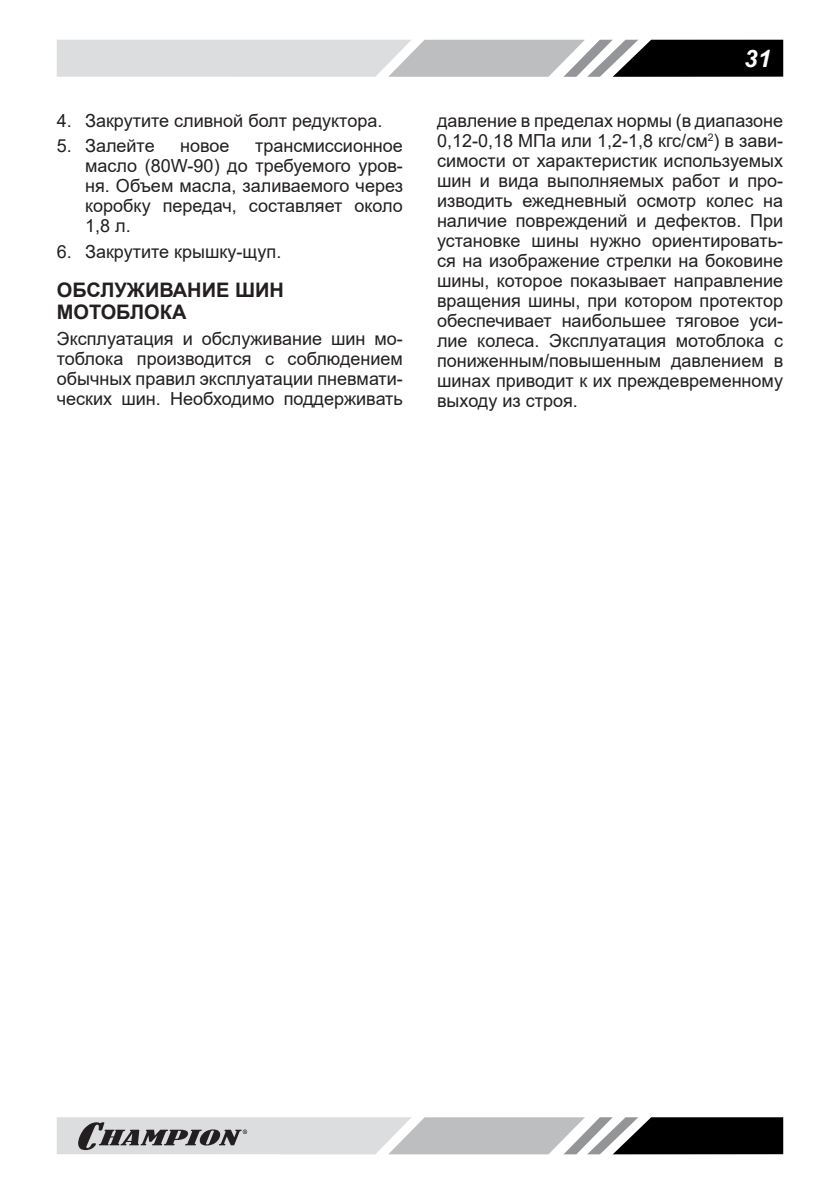
<style>
.page{position:relative;width:840px;height:1191px;background:#fff}
.page>*{position:absolute;margin:0;border:0;box-sizing:border-box;transform-origin:0 0}
.t1{font:italic 700 24px "Arial";color:#fff}
.t2{font:700 20px/22px "Arial";color:#231f20}
.t3{font:18px/20px "Arial";color:#231f20;text-align:justify}
</style>
<div class="page">
<svg style="left:57px;top:40px;width:725px;height:37px;background:#a7a8a9"></svg>
<svg style="left:57px;top:1117px;width:725px;height:37px;background:#9c9d9e"></svg>
<p class="t3" style="left:57px;top:110px;width:327px">4. Закрутите сливной болт редуктора.</p>
<p class="t3" style="left:57px;top:136px;width:99px">5. Залейте</p>
<p class="t3" style="left:180px;top:136px;width:51px">новое</p>
<p class="t3" style="left:85px;top:136px;width:319px;text-indent:170px">трансмиссионное масло (80W-90) до требуемого уров&shy;ня. Объем масла, заливаемого через коробку передач, составляет около 1,8 л.</p>
<p class="t3" style="left:57px;top:241px;width:226px">6. Закрутите крышку-щуп.</p>
<p class="t2" style="left:57px;top:279px;width:229px">ОБСЛУЖИВАНИЕ ШИН<br>МОТОБЛОКА</p>
<p class="t3" style="left:57px;top:328px;width:347px">Эксплуатация и обслуживание шин мо&shy;тоблока производится с соблюдением обычных правил эксплуатации пневмати&shy;ческих шин. Необходимо поддерживать</p>
<h1 class="t1" style="left:743px;top:44px;width:28px">31</h1>
<p class="t3" style="left:437px;top:110px;width:347px">давление в пределах нормы (в диапазоне 0,12-0,18 МПа или 1,2-1,8 кгс/см<sup>2</sup>) в зави&shy;симости от характеристик используемых шин и вида выполняемых работ и про&shy;изводить ежедневный осмотр колес на наличие повреждений и дефектов. При установке шины нужно ориентировать&shy;ся на изображение стрелки на боковине шины, которое показывает направление вращения шины, при котором протектор обеспечивает наибольшее тяговое уси&shy;лие колеса. Эксплуатация мотоблока с пониженным/повышенным давлением в шинах приводит к их преждевременному выходу из строя.</p>
</div>
